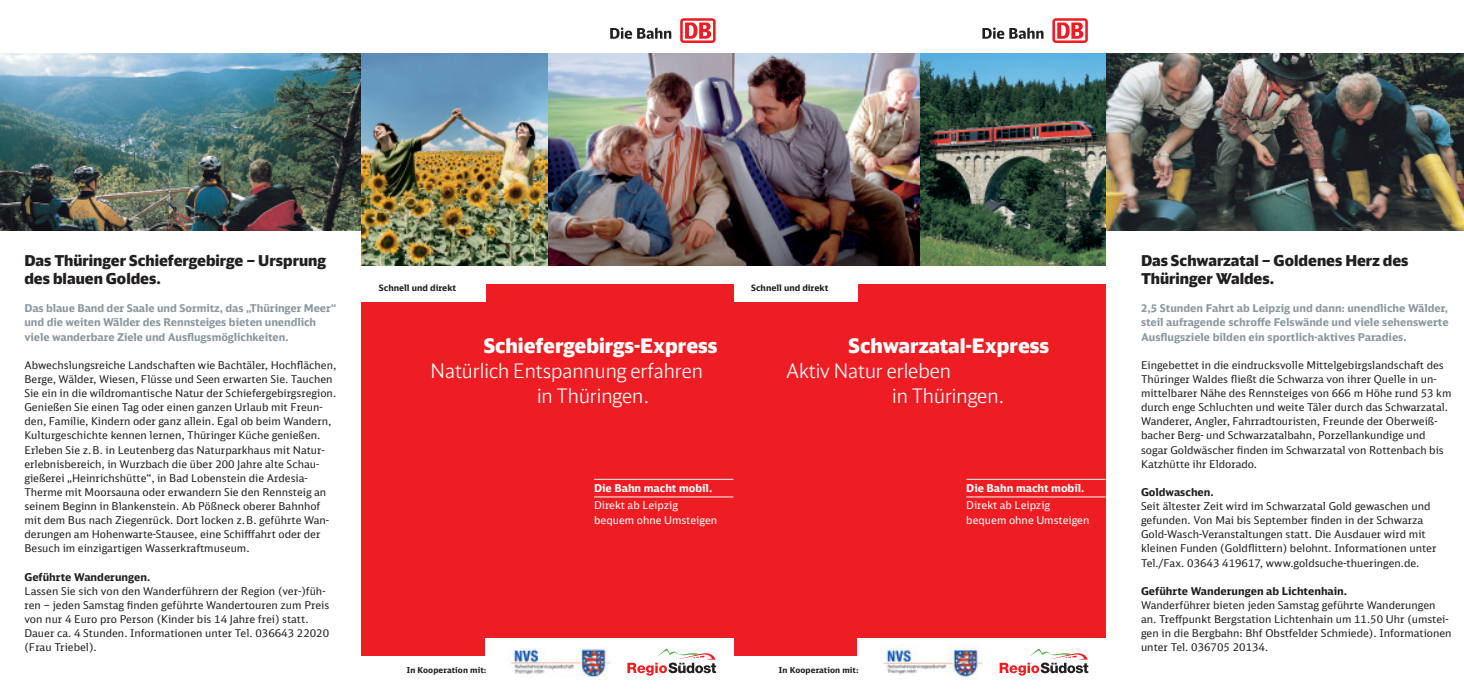
<style>
.page{position:relative;width:1464px;height:691px;background:#fff}
.page>*{position:absolute;margin:0;border:0;box-sizing:border-box;transform-origin:0 0}
.t1{font:300 20px/24.8px "DB Head";color:#fff}
.t2{font:900 20px "DB Head";color:#fff}
.t3{font:900 15px/18px "DB Head";color:#231f20}
.t4{font:10.75px/14.1px "DB Sans";color:#231f20}
.t5{font:700 10.75px/14.1px "DB Sans";letter-spacing:-.005em;color:#8b98a0}
.t6{font:10.75px/14.1px "DB Sans";color:#fff}
.t7{font:700 10.75px "DB Sans";color:#231f20}
.t8{font:700 10.75px "DB Sans";color:#fff}
.t9{font:700 8.75px "DB Sans";color:#231f20}
.t10{font:700 8.12px "DB Sans";letter-spacing:.01em;color:#231f20}
</style>
<div class="page">
<img style="left:0;top:18px;width:1463px;height:659px">
<h2 class="t3" style="left:24px;top:253px;width:303px">Das Thüringer Schiefergebirge – Ursprung des blauen Goldes.</h2>
<p class="t5" style="left:24px;top:302px;width:313px">Das blaue Band der Saale und Sormitz, das „Thüringer Meer“ und die weiten Wälder des Rennsteiges bieten unendlich viele wanderbare Ziele und Ausflugsmöglichkeiten.</p>
<p class="t4" style="left:24px;top:358px;width:313px">Abwechslungsreiche Landschaften wie Bachtäler, Hochflächen, Berge, Wälder, Wiesen, Flüsse und Seen erwarten Sie. Tauchen Sie ein in die wildromantische Natur der Schiefergebirgsregion.<br>Genießen Sie einen Tag oder einen ganzen Urlaub mit Freun&shy;den, Familie, Kindern oder ganz allein. Egal ob beim Wandern, Kulturgeschichte kennen lernen, Thüringer Küche genießen.<br>Erleben Sie z.B. in Leutenberg das Naturparkhaus mit Natur&shy;erlebnisbereich, in Wurzbach die über 200 Jahre alte Schau&shy;gießerei „Heinrichshütte“, in Bad Lobenstein die Ardesia-Therme mit Moorsauna oder erwandern Sie den Rennsteig an seinem Beginn in Blankenstein. Ab Pößneck oberer Bahnhof mit dem Bus nach Ziegenrück. Dort locken z.B. geführte Wan&shy;derungen am Hohenwarte-Stausee, eine Schifffahrt oder der Besuch im einzigartigen Wasserkraftmuseum.</p>
<p class="t7" style="left:24px;top:572px;width:127px">Geführte Wanderungen.</p>
<p class="t4" style="left:24px;top:584px;width:306px">Lassen Sie sich von den Wanderführern der Region (ver-)füh&shy;ren – jeden Samstag finden geführte Wandertouren zum Preis von nur 4 Euro pro Person (Kinder bis 14 Jahre frei) statt.<br>Dauer ca. 4 Stunden. Informationen unter Tel. 036643 22020 (Frau Triebel).</p>
<p class="t9" style="left:379px;top:284px;width:79px">Schnell und direkt</p>
<p class="t9" style="left:751px;top:284px;width:79px">Schnell und direkt</p>
<h1 class="t2" style="left:484px;top:337px;width:235px">Schiefergebirgs-Express</h1>
<h1 class="t1" style="left:537px;top:360px;width:167px;text-indent:-106px">Natürlich Entspannung erfahren in Thüringen.</h1>
<p class="t8" style="left:594px;top:483px;width:120px">Die Bahn macht mobil.</p>
<p class="t6" style="left:594px;top:499px;width:125px">Direkt ab Leipzig bequem ohne Umsteigen</p>
<h1 class="t2" style="left:848px;top:337px;width:202px">Schwarzatal-Express</h1>
<h1 class="t1" style="left:892px;top:360px;width:114px;text-indent:-106px">Aktiv Natur erleben<br>in Thüringen.</h1>
<p class="t8" style="left:966px;top:483px;width:120px">Die Bahn macht mobil.</p>
<p class="t6" style="left:966px;top:499px;width:125px">Direkt ab Leipzig bequem ohne Umsteigen</p>
<p class="t10" style="left:407px;top:667px;width:81px">In Kooperation mit:</p>
<p class="t10" style="left:779px;top:667px;width:81px">In Kooperation mit:</p>
<h2 class="t3" style="left:1141px;top:253px;width:269px">Das Schwarzatal – Goldenes Herz des<br>Thüringer Waldes.</h2>
<p class="t5" style="left:1141px;top:302px;width:309px;text-align:justify">2,5 Stunden Fahrt ab Leipzig und dann: unendliche Wälder, steil aufragende schroffe Felswände und viele sehenswerte Ausflugsziele bilden ein sportlich-aktives Paradies.</p>
<p class="t4" style="left:1141px;top:358px;width:312px">Eingebettet in die eindrucksvolle Mittelgebirgslandschaft des Thüringer Waldes fließt die Schwarza von ihrer Quelle in un&shy;mittelbarer Nähe des Rennsteiges von 666 m Höhe rund 53 km durch enge Schluchten und weite Täler durch das Schwarzatal.<br>Wanderer, Angler, Fahrradtouristen, Freunde der Oberweiß&shy;bacher Berg- und Schwarzatalbahn, Porzellankundige und sogar Goldwäscher finden im Schwarzatal von Rottenbach bis Katzhütte ihr Eldorado.</p>
<p class="t7" style="left:1141px;top:488px;width:74px">Goldwaschen.</p>
<p class="t4" style="left:1141px;top:499px;width:297px">Seit ältester Zeit wird im Schwarzatal Gold gewaschen und gefunden. Von Mai bis September finden in der Schwarza Gold-Wasch-Veranstaltungen statt. Die Ausdauer wird mit kleinen Funden (Goldflittern) belohnt. Informationen unter Tel./Fax. 03643 419617, www.goldsuche-thueringen.de.</p>
<p class="t7" style="left:1141px;top:587px;width:207px">Geführte Wanderungen ab Lichtenhain.</p>
<p class="t4" style="left:1141px;top:598px;width:312px">Wanderführer bieten jeden Samstag geführte Wanderungen an. Treffpunkt Bergstation Lichtenhain um 11.50 Uhr (umstei&shy;gen in die Bergbahn: Bhf Obstfelder Schmiede). Informationen unter Tel. 036705 20134.</p>
</div>
